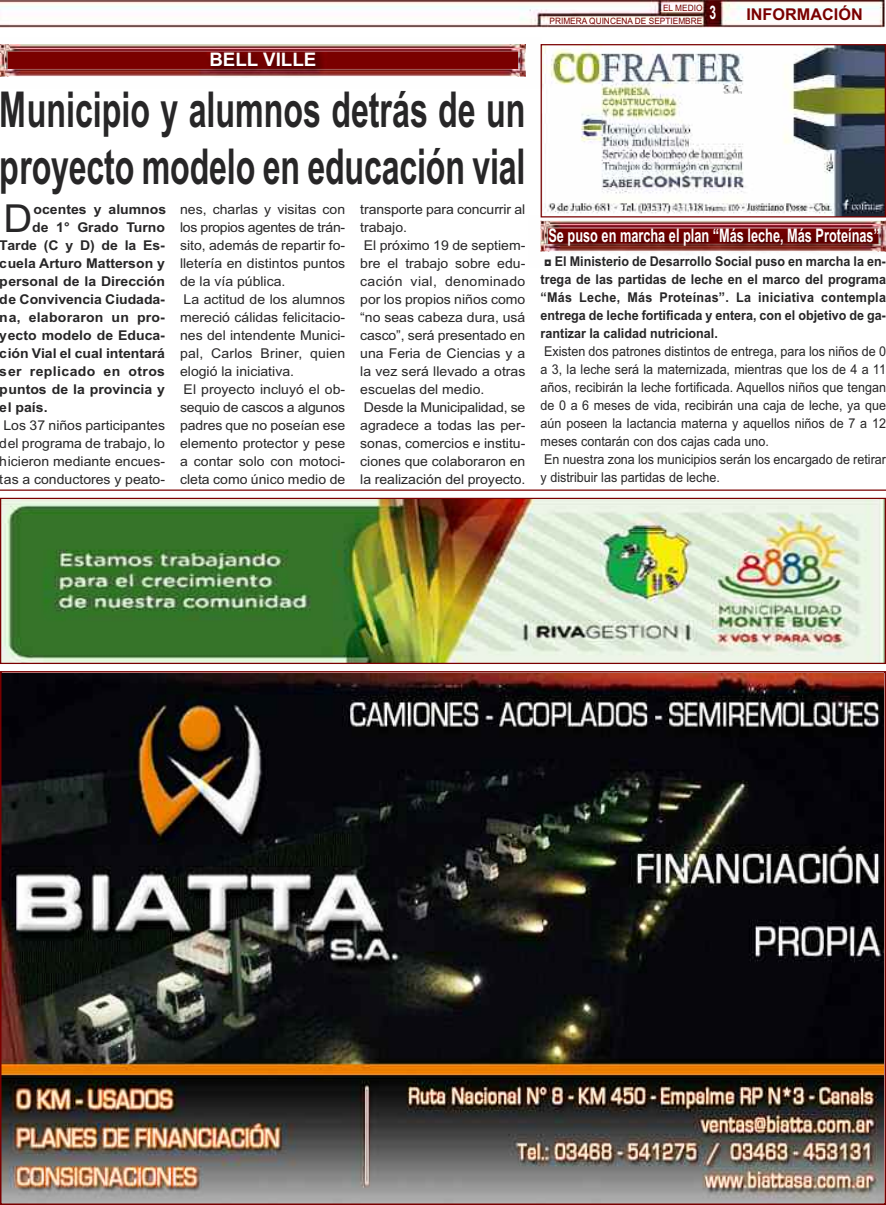
<style>
.page{position:relative;width:886px;height:1205px;background:#fff}
.page>*{position:absolute;margin:0;border:0;box-sizing:border-box;transform-origin:0 0}
.t1{font:700 49.5px/57px "Arial";letter-spacing:-.005em;color:#272627;scale:.65 1}
.t2{font:38.62px "Arial";color:#272627;scale:1.04 1}
.t3{font:700 18.75px "Arial";color:#fff;scale:.68 1}
.t4{font:700 18.75px "Arial";color:#fff}
.t5{font:700 16.25px "Arial";color:#7a0000}
.t6{font:13.5px/18px "Arial";color:#272627;scale:1.04 1}
.t7{font:13.5px/18px "Arial";color:#272627;scale:.93 1}
.t8{font:700 13.5px/18px "Arial";color:#272627;text-align:justify;scale:.93 1}
.t9{font:700 13.5px "Arial";color:#272627;scale:1.04 1}
.t10{font:700 13.5px "Arial";letter-spacing:.025em;color:#272627;scale:1.04 1}
.t11{font:8.75px/13.4px "Arial";color:#7a0000;scale:.95 1}
</style>
<div class="page">
<img style="left:0;top:0;width:884px;height:28px">
<hr style="left:0;top:489px;width:886px;height:2px;background:#7a0000">
<img style="left:540px;top:217px;width:346px;height:35px">
<img style="left:540px;top:221px;width:346px;height:30px">
<img style="left:0;top:76px;width:526px;height:1px">
<img style="left:0;top:44px;width:526px;height:32px">
<img style="left:3px;top:674px;width:880px;height:528px">
<img style="left:2px;top:500px;width:882px;height:162px">
<div style="left:0;top:498px;width:886px;height:166px;border:1px solid #7a0000"></div>
<img style="left:542px;top:46px;width:342px;height:169px">
<div style="left:540px;top:44px;width:346px;height:173px;border:1px solid #7a0000"></div>
<h3 class="t4" style="left:209px;top:49px;width:108px">BELL ViLLE</h3>
<h1 class="t1" style="left:0;top:81px;width:810px">Municipio y alumnos detrás de un proyecto modelo en educación vial</h1>
<h2 class="t2" style="left:3px;top:196px;width:29px">D</h2>
<p class="t9" style="left:34px;top:202px;width:129px">ocentes y alumnos</p>
<p class="t6" style="left:180px;top:201px;width:160px">nes, charlas y visitas con los propios agentes de trán&shy;sito, además de repartir fo&shy;lletería en distintos puntos de la vía pública.<br>La actitud de los alumnos mereció cálidas felicitacio&shy;nes del intendente Munici&shy;pal, Carlos Briner, quien elogió la iniciativa.<br>El proyecto incluyó el ob&shy;sequio de cascos a algunos padres que no poseían ese elemento protector y pese a contar solo con motoci&shy;cleta como único medio de</p>
<p class="t6" style="left:360px;top:200px;width:160px">transporte para concurrir al trabajo.<br>El próximo 19 de septiem&shy;bre el trabajo sobre edu&shy;cación vial, denominado por los propios niños como “no seas cabeza dura, usá casco”, será presentado en una Feria de Ciencias y a la vez será llevado a otras escuelas del medio.<br>Desde la Municipalidad, se agradece a todas las per&shy;sonas, comercios e institu&shy;ciones que colaboraron en la realización del proyecto.</p>
<p class="t9" style="left:32px;top:220px;width:129px">de 1° grado Turno</p>
<p class="t9" style="left:0;top:238px;width:160px">Tarde (C y D) de la Es-</p>
<p class="t9" style="left:0;top:256px;width:160px">cuela Arturo Matterson y</p>
<p class="t9" style="left:0;top:274px;width:160px">personal de la Dirección</p>
<p class="t9" style="left:0;top:292px;width:160px">de Convivencia Ciudada-</p>
<p class="t9" style="left:0;top:310px;width:160px">na, elaboraron un pro-</p>
<p class="t9" style="left:0;top:328px;width:160px">yecto modelo de Educa-</p>
<p class="t9" style="left:0;top:346px;width:160px">ción Vial el cual intentará</p>
<p class="t10" style="left:0;top:364px;width:160px">ser replicado en otros</p>
<p class="t9" style="left:0;top:382px;width:160px">puntos de la provincia y</p>
<p class="t9" style="left:0;top:400px;width:47px">el país.</p>
<p class="t6" style="left:0;top:417px;width:160px;text-align:justify">Los 37 niños participantes del programa de trabajo, lo hicieron mediante encues&shy;tas a conductores y peato-</p>
<p class="t11" style="left:549px;top:1px;width:177px;text-indent:114px">EL MEDIO<br>PRIMERA QUINCENA DE SEPTIEMBRE <sup>3</sup></p>
<p class="t5" style="left:746px;top:5px;width:118px">iNFoRMACióN</p>
<h3 class="t3" style="left:548px;top:225px;width:489px">Se puso en marcha el plan “Más leche, Más proteínas”</h3>
<p class="t8" style="left:540px;top:253px;width:373px">◘ El Ministerio de Desarrollo Social puso en marcha la en&shy;trega de las partidas de leche en el marco del programa “Más Leche, Más proteínas”. La iniciativa contempla entrega de leche fortificada y entera, con el objetivo de ga&shy;rantizar la calidad nutricional.</p>
<p class="t7" style="left:540px;top:343px;width:373px">Existen dos patrones distintos de entrega, para los niños de 0 a 3, la leche será la maternizada, mientras que los de 4 a 11 años, recibirán la leche fortificada. Aquellos niños que tengan de 0 a 6 meses de vida, recibirán una caja de leche, ya que aún poseen la lactancia materna y aquellos niños de 7 a 12 meses contarán con dos cajas cada uno.<br>En nuestra zona los municipios serán los encargado de retirar y distribuir las partidas de leche.</p>
</div>
